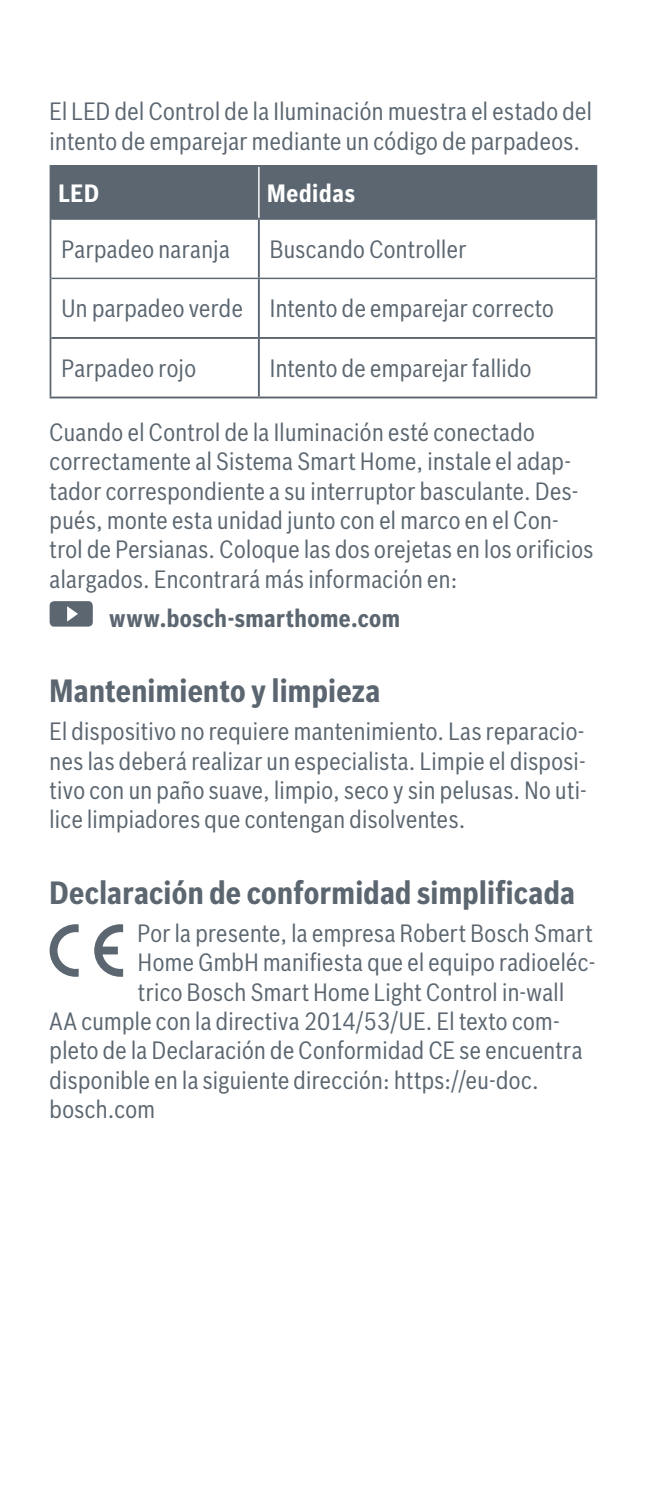
<style>
.page{position:relative;width:645px;height:1489px;background:#fff}
.page>*{position:absolute;margin:0;border:0;box-sizing:border-box;transform-origin:0 0}
.t1{font:700 31.5px "Bosch Sans Cond";letter-spacing:.01em;color:#5b6670}
.t2{font:24.5px/29.4px "Bosch Sans Cond";letter-spacing:.015em;color:#5b6670}
.t3{font:700 24.5px "Bosch Sans Cond";letter-spacing:.02em;color:#5b6670}
.t4{font:700 24.5px "Bosch Sans Cond";letter-spacing:.03em;color:#fff}
</style>
<div class="page">
<div style="left:51px;top:167px;width:544px;height:51px;background:#5b6670"></div>
<hr style="left:258px;top:167px;width:2px;height:51px;background:#fff">
<hr style="left:258px;top:220px;width:2px;height:58px;background:#5b6670">
<hr style="left:258px;top:279px;width:2px;height:58px;background:#5b6670">
<hr style="left:258px;top:339px;width:2px;height:57px;background:#5b6670">
<hr style="left:50px;top:165px;width:209px;height:2px;background:#5b6670">
<hr style="left:50px;top:167px;width:1px;height:52px;background:#5b6670">
<hr style="left:259px;top:165px;width:338px;height:2px;background:#5b6670">
<hr style="left:50px;top:219px;width:1px;height:59px;background:#5b6670">
<hr style="left:50px;top:278px;width:1px;height:60px;background:#5b6670">
<hr style="left:50px;top:338px;width:1px;height:58px;background:#5b6670">
<hr style="left:51px;top:278px;width:208px;height:1px;background:#5b6670">
<hr style="left:259px;top:278px;width:336px;height:1px;background:#5b6670">
<hr style="left:51px;top:218px;width:208px;height:2px;background:#5b6670">
<hr style="left:259px;top:218px;width:336px;height:2px;background:#5b6670">
<hr style="left:51px;top:337px;width:208px;height:2px;background:#5b6670">
<hr style="left:259px;top:337px;width:336px;height:2px;background:#5b6670">
<hr style="left:50px;top:396px;width:209px;height:2px;background:#5b6670">
<hr style="left:259px;top:396px;width:338px;height:2px;background:#5b6670">
<hr style="left:595px;top:167px;width:2px;height:52px;background:#5b6670">
<hr style="left:595px;top:219px;width:2px;height:59px;background:#5b6670">
<hr style="left:595px;top:278px;width:2px;height:60px;background:#5b6670">
<hr style="left:595px;top:338px;width:2px;height:58px;background:#5b6670">
<svg style="left:50px;top:601px;width:43px;height:25px"></svg>
<svg style="left:94px;top:924px;width:29px;height:52px"></svg>
<svg style="left:50px;top:924px;width:29px;height:52px"></svg>
<p class="t2" style="left:50px;top:95px;width:544px">El LED del Control de la Iluminación muestra el estado del intento de emparejar mediante un código de parpadeos.</p>
<p class="t4" style="left:59px;top:174px;width:42px">LED</p>
<p class="t4" style="left:267px;top:174px;width:90px">Medidas</p>
<p class="t2" style="left:61px;top:232px;width:170px">Parpadeo naranja</p>
<p class="t2" style="left:270px;top:232px;width:198px">Buscando Controller</p>
<p class="t2" style="left:61px;top:292px;width:494px">Un parpadeo verde Intento de emparejar correcto</p>
<p class="t2" style="left:61px;top:351px;width:136px">Parpadeo rojo</p>
<p class="t2" style="left:270px;top:351px;width:263px">Intento de emparejar fallido</p>
<p class="t2" style="left:50px;top:415px;width:545px">Cuando el Control de la Iluminación esté conectado correctamente al Sistema Smart Home, instale el adap&shy;tador correspondiente a su interruptor basculante. Des&shy;pués, monte esta unidad junto con el marco en el Con&shy;trol de Persianas. Coloque las dos orejetas en los orificios alargados. Encontrará más información en:</p>
<p class="t3" style="left:109px;top:599px;width:292px">www.bosch-smarthome.com</p>
<p class="t1" style="left:50px;top:667px;width:332px">Mantenimiento y limpieza</p>
<p class="t2" style="left:50px;top:714px;width:539px;text-align:justify">El dispositivo no requiere mantenimiento. Las reparacio&shy;nes las deberá realizar un especialista. Limpie el disposi&shy;tivo con un paño suave, limpio, seco y sin pelusas. No uti&shy;lice limpiadores que contengan disolventes.</p>
<p class="t1" style="left:50px;top:869px;width:527px">Declaración de conformidad simplificada</p>
<p class="t2" style="left:137px;top:916px;width:457px">Por la presente, la empresa Robert Bosch Smart</p>
<p class="t2" style="left:138px;top:945px;width:459px">Home GmbH manifiesta que el equipo radioeléc-</p>
<p class="t2" style="left:138px;top:975px;width:428px">trico Bosch Smart Home Light Control in-wall</p>
<p class="t2" style="left:50px;top:1004px;width:511px">AA cumple con la directiva 2014/53/UE. El texto com-</p>
<p class="t2" style="left:50px;top:1034px;width:534px">pleto de la Declaración de Conformidad CE se encuentra</p>
<p class="t2" style="left:50px;top:1063px;width:490px">disponible en la siguiente dirección: https://eu-doc.</p>
<p class="t2" style="left:50px;top:1092px;width:107px">bosch.com</p>
</div>
